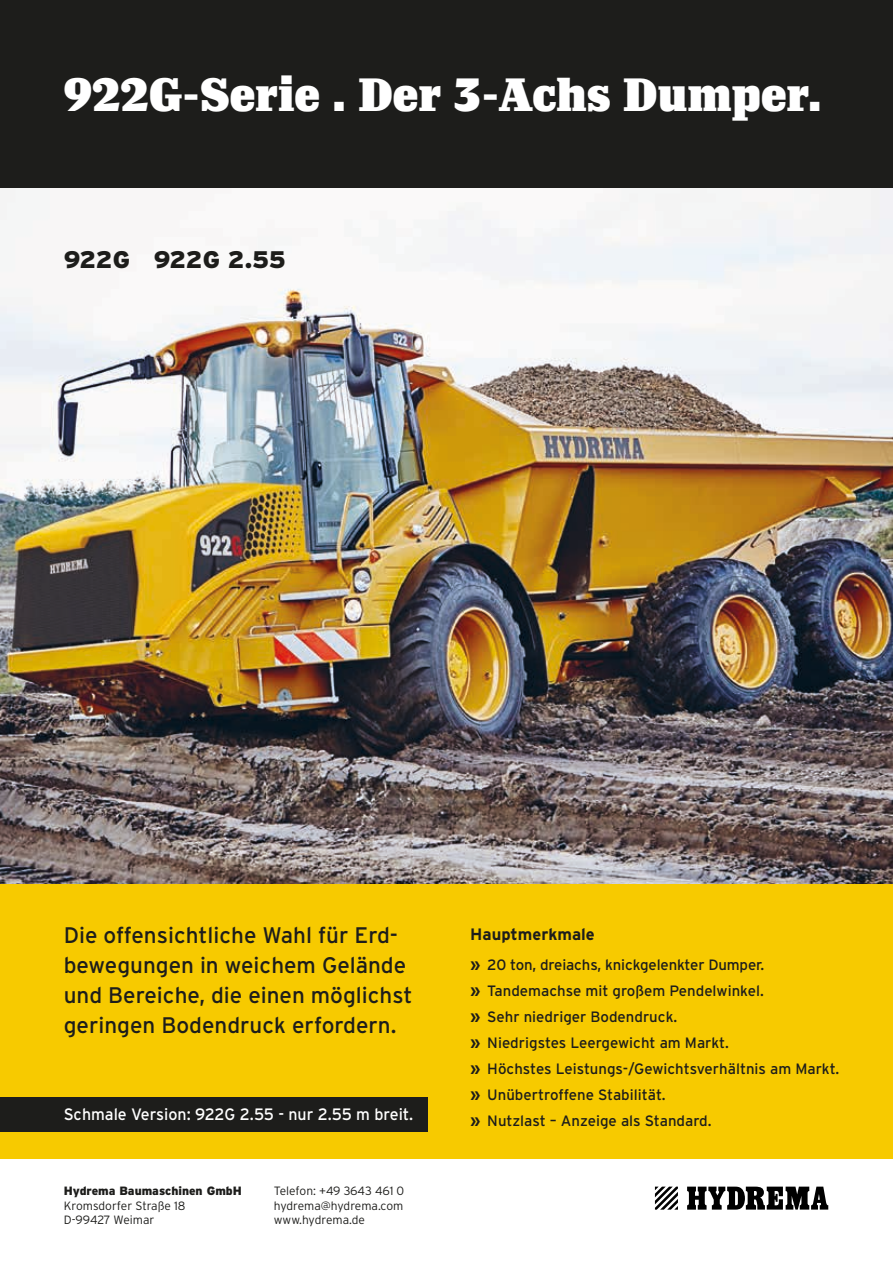
<style>
.page{position:relative;width:893px;height:1263px;background:#fff}
.page>*{position:absolute;margin:0;border:0;box-sizing:border-box;transform-origin:0 0}
.t1{font:46.5px "Impacto";color:#fff}
.t2{font:900 24px "Interstate";letter-spacing:-.02em;color:#1d1d1b}
.t3{font:22.5px/30px "Interstate";color:#1d1d1b}
.t4{font:16.5px "Interstate";color:#fff}
.t5{font:700 16.5px "Interstate";color:#1d1d1b}
.t6{font:15px/26px "Interstate";color:#1d1d1b}
.t7{font:300 12px/14.4px "Interstate";color:#1d1d1b}
.t8{font:900 12px "Interstate";color:#1d1d1b}
.s1{font-weight:700;font-size:16.5px}
</style>
<div class="page">
<img style="left:0;top:187px;width:893px;height:697px">
<div style="left:0;top:884px;width:893px;height:275px;background:#f7ca00"></div>
<svg style="left:655px;top:1186px;width:23px;height:24px"></svg>
<svg style="left:687px;top:1186px;width:141px;height:23px"></svg>
<div style="left:0;top:1097px;width:428px;height:35px;background:#1d1d1b"></div>
<div style="left:0;top:0;width:893px;height:187px;background:#1d1d1b"></div>
<h1 class="t1" style="left:64px;top:68px;width:759px">922G-Serie . Der 3-Achs Dumper.</h1>
<h2 class="t2" style="left:64px;top:246px;width:224px">922G 922G 2.55</h2>
<h3 class="t3" style="left:64px;top:920px;width:350px">Die offensichtliche Wahl für Erd&shy;bewegungen in weichem Gelände und Bereiche, die einen möglichst geringen Bodendruck erfordern.</h3>
<p class="t4" style="left:64px;top:1105px;width:351px">Schmale Version: 922G 2.55 - nur 2.55 m breit.</p>
<p class="t8" style="left:64px;top:1184px;width:180px">Hydrema Baumaschinen GmbH</p>
<p class="t7" style="left:64px;top:1198px;width:123px">Kromsdorfer Straße 18<br>D-99427 Weimar</p>
<p class="t7" style="left:274px;top:1184px;width:132px;text-align:justify">Telefon: +49 3643 461 0 hydrema@hydrema.com www.hydrema.de</p>
<p class="t5" style="left:470px;top:924px;width:126px">Hauptmerkmale</p>
<p class="t6" style="left:470px;top:951px;width:371px"><span class="s1">»</span> 20 ton, dreiachs, knickgelenkter Dumper.<br><span class="s1">»</span> Tandemachse mit großem Pendelwinkel.<br><span class="s1">»</span> Sehr niedriger Bodendruck.<br><span class="s1">»</span> Niedrigstes Leergewicht am Markt.<br><span class="s1">»</span> Höchstes Leistungs-/Gewichtsverhältnis am Markt. <span class="s1">»</span> Unübertroffene Stabilität.<br><span class="s1">»</span> Nutzlast – Anzeige als Standard.</p>
</div>
